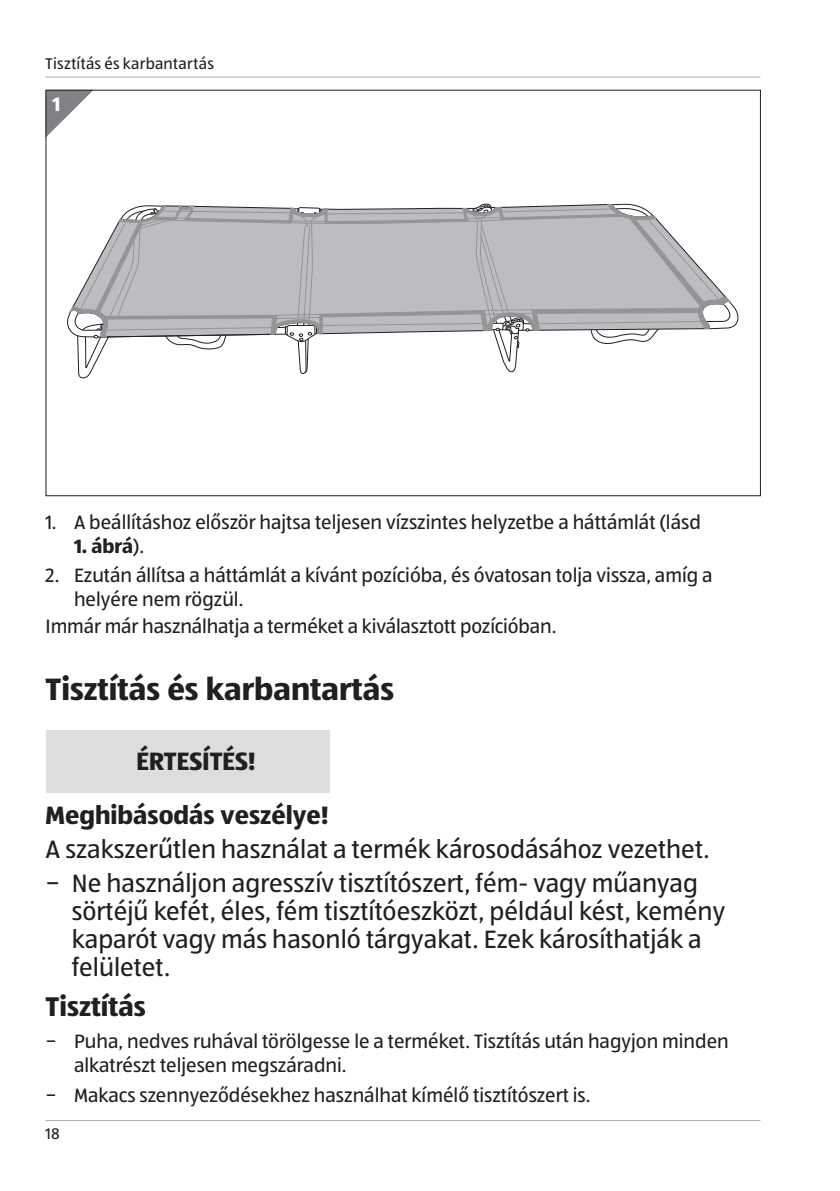
<style>
.page{position:relative;width:840px;height:1191px;background:#fff}
.page>*{position:absolute;margin:0;border:0;box-sizing:border-box;transform-origin:0 0}
.t1{font:700 32px "ALDISUEDOT";color:#231f20}
.t2{font:700 28px "ALDISUEDOT";color:#231f20}
.consequences{font:26px/28px "ALDISUEDOT";color:#231f20}
.type_of_danger{font:700 26px "ALDISUEDOT";color:#231f20}
.A5_i_SI_-_Signalwort{font:700 26px "ALDISUEDOT";letter-spacing:-.005em;color:#231f20}
.A5_i_Fließtext_plain{font:20px/24px "ALDISUEDOT";color:#231f20}
.t3{font:700 20px "ALDISUEDOT";color:#231f20}
.Fließtext_Plaintext{font:700 20px "ALDISUEDOT";color:#fff}
.t4{font:16px "ALDISUEDOT";letter-spacing:.02em;color:#231f20}
.s1{font-weight:400}
</style>
<div class="page">
<hr style="left:45px;top:77px;width:715px;height:1px;background:#adaeb2">
<hr style="left:45px;top:1120px;width:715px;height:1px;background:#adaeb2">
<svg style="left:45px;top:90px;width:46px;height:48px"></svg>
<svg style="left:67px;top:204px;width:671px;height:175px"></svg>
<div style="left:46px;top:730px;width:283px;height:63px;background:#dcdddf"></div>
<p class="t4" style="left:45px;top:53px;width:170px">Tisztítás és karbantartás</p>
<p class="Fließtext_Plaintext" style="left:52px;top:90px;width:9px">1</p>
<p class="A5_i_Fließtext_plain" style="left:46px;top:509px;width:656px">1. A beállításhoz először hajtsa teljesen vízszintes helyzetbe a háttámlát (lásd</p>
<p class="t3" style="left:74px;top:532px;width:72px">1. ábrá<span class="s1">).</span></p>
<p class="A5_i_Fließtext_plain" style="left:74px;top:563px;width:639px;text-indent:-28px">2. Ezután állítsa a háttámlát a kívánt pozícióba, és óvatosan tolja vissza, amíg a helyére nem rögzül.</p>
<p class="A5_i_Fließtext_plain" style="left:46px;top:614px;width:512px">Immár már használhatja a terméket a kiválasztott pozícióban.</p>
<p class="t1" style="left:46px;top:667px;width:350px">Tisztítás és karbantartás</p>
<p class="A5_i_SI_-_Signalwort" style="left:136px;top:744px;width:121px">ÉRTESÍTÉS!</p>
<p class="type_of_danger" style="left:46px;top:798px;width:284px">Meghibásodás veszélye!</p>
<p class="consequences" style="left:46px;top:834px;width:665px">A szakszerűtlen használat a termék károsodásához vezethet.</p>
<p class="consequences" style="left:72px;top:868px;width:654px;text-indent:-26px">− Ne használjon agresszív tisztítószert, fém- vagy műanyag sörtéjű kefét, éles, fém tisztítóeszközt, például kést, kemény kaparót vagy más hasonló tárgyakat. Ezek károsíthatják a felületet.</p>
<p class="t2" style="left:46px;top:987px;width:102px">Tisztítás</p>
<p class="A5_i_Fließtext_plain" style="left:74px;top:1029px;width:656px;text-indent:-28px">− Puha, nedves ruhával törölgesse le a terméket. Tisztítás után hagyjon minden alkatrészt teljesen megszáradni.</p>
<p class="A5_i_Fließtext_plain" style="left:46px;top:1082px;width:546px">− Makacs szennyeződésekhez használhat kímélő tisztítószert is.</p>
<p class="t4" style="left:45px;top:1123px;width:16px">18</p>
</div>
